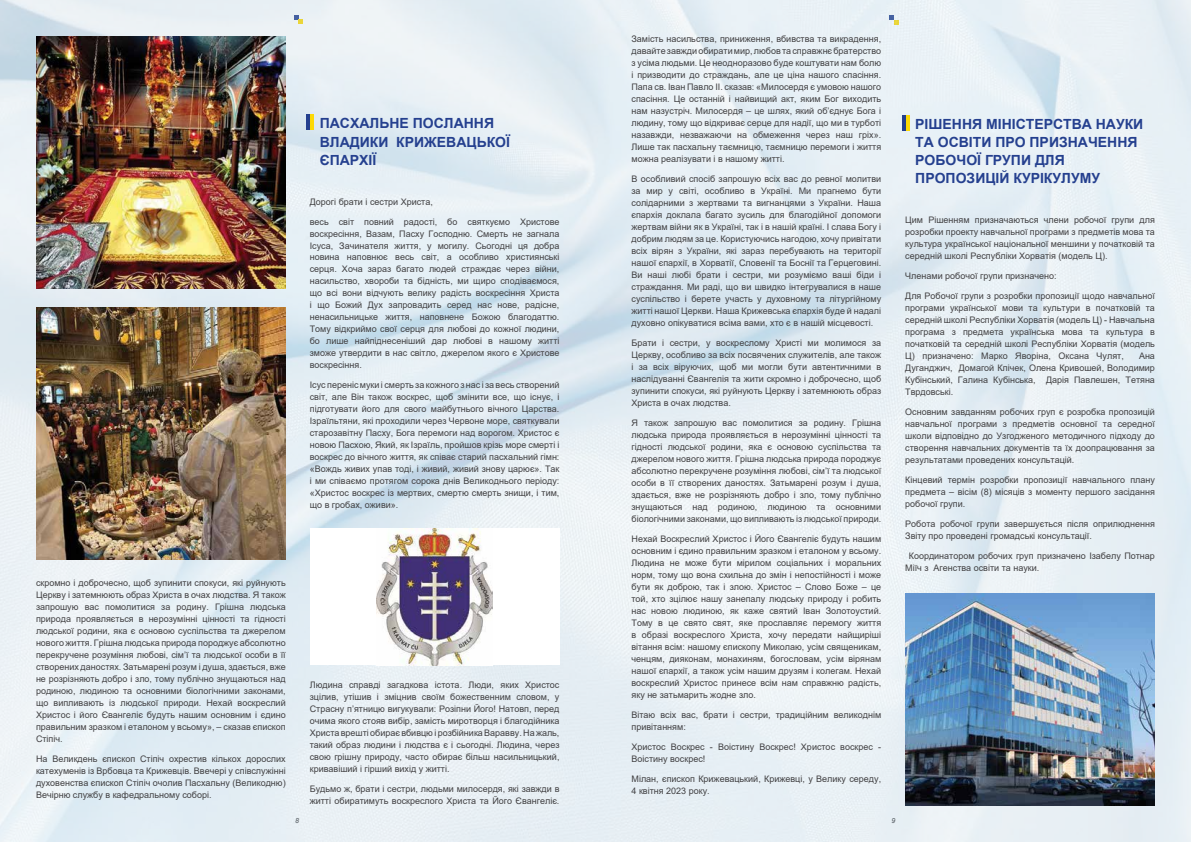
<style>
.page{position:relative;width:1191px;height:842px;background:#fff}
.page>*{position:absolute;margin:0;border:0;box-sizing:border-box;transform-origin:0 0}
.t1{font:700 14px/18px "Arial";color:#25408f}
.t2{font:9px/12px "Arial";color:#414042;text-align:justify}
.t3{font:italic 7px "Arial";color:#414042}
</style>
<div class="page">
<img style="left:0;top:0;width:1191px;height:842px">
<img style="left:36px;top:307px;width:250px;height:252px">
<img style="left:36px;top:36px;width:250px;height:252px">
<div style="left:310px;top:528px;width:249px;height:137px;background:#fff"></div>
<img style="left:377px;top:528px;width:115px;height:137px">
<img style="left:905px;top:593px;width:250px;height:213px">
<hr style="left:306px;top:114px;width:3px;height:16px;background:#25408f">
<hr style="left:310px;top:114px;width:3px;height:16px;background:#fdd905">
<hr style="left:902px;top:115px;width:4px;height:15px;background:#25408f">
<hr style="left:906px;top:115px;width:4px;height:15px;background:#fdd905">
<p class="t2" style="left:36px;top:577px;width:251px">скромно і доброчесно, щоб зупинити спокуси, які руйнують Церкву і затемнюють образ Христа в очах людства. Я також запрошую вас помолитися за родину. Грішна людська природа проявляється в нерозумінні цінності та гідності людської родини, яка є основою суспільства та джерелом нового життя. Грішна людська природа породжує абсолютно перекручене розуміння любові, сім’ї та людської особи в її створених даностях. Затьмарені розум і душа, здається, вже не розрізняють добро і зло, тому публічно знущаються над родиною, людиною та основними біологічними законами, що випливають із людської природи. Нехай воскреслий Христос і його Євангеліє будуть нашим основним і єдино правильним зразком і еталоном у всьому», – сказав єпископ Стіпіч.</p>
<p class="t2" style="left:36px;top:753px;width:251px">На Великдень єпископ Стіпіч охрестив кількох дорослих катехуменів із Врбовца та Крижевців. Ввечері у співслужінні духовенства єпископ Стіпіч очолив Пасхальну (Великодню)<br>Вечірню службу в кафедральному соборі.</p>
<h1 class="t1" style="left:320px;top:115px;width:192px">ПАСХАЛЬНЕ ПОСЛАННЯ<br>ВЛАДИКИ КРИЖЕВАЦЬКОЇ<br>ЄПАРХІЇ</h1>
<p class="t2" style="left:310px;top:195px;width:125px">Дорогі брати і сестри Христа,</p>
<p class="t2" style="left:310px;top:215px;width:251px">весь світ повний радості, бо святкуємо Христове воскресіння, Вазам, Пасху Господню. Смерть не загнала Ісуса, Зачинателя життя, у могилу. Сьогодні ця добра новина наповнює весь світ, а особливо християнські серця. Хоча зараз багато людей страждає через війни, насильство, хвороби та бідність, ми щиро сподіваємося, що всі вони відчують велику радість воскресіння Христа і що Божий Дух запровадить серед нас нове, радісне, ненасильницьке життя, наповнене Божою благодаттю.<br>Тому відкриймо свої серця для любові до кожної людини, бо лише найпіднесеніший дар любові в нашому житті зможе утвердити в нас світло, джерелом якого є Христове воскресіння.</p>
<p class="t2" style="left:310px;top:379px;width:251px">Ісус переніс муки і смерть за кожного з нас і за весь створений світ, але Він також воскрес, щоб змінити все, що існує, і підготувати його для свого майбутнього вічного Царства.<br>Ізраїльтяни, які проходили через Червоне море, святкували старозавітну Пасху, Бога перемоги над ворогом. Христос є новою Пасхою, Який, як Ізраїль, пройшов крізь море смерті і воскрес до вічного життя, як співає старий пасхальний гімн: «Вождь живих упав тоді, і живий, живий знову царює». Так і ми співаємо протягом сорока днів Великоднього періоду: «Христос воскрес із мертвих, смертю смерть знищи, і тим, що в гробах, оживи».</p>
<p class="t2" style="left:310px;top:679px;width:251px">Людина справді загадкова істота. Люди, яких Христос зцілив, утішив і зміцнив своїм божественним словом, у Страсну п’ятницю вигукували: Розіпни Його! Натовп, перед очима якого стояв вибір, замість миротворця і благодійника Христа врешті обирає вбивцю і розбійника Варавву. На жаль, такий образ людини і людства є і сьогодні. Людина, через свою грішну природу, часто обирає більш насильницький, кривавіший і гірший вихід у житті.</p>
<p class="t2" style="left:310px;top:783px;width:251px">Будьмо ж, брати і сестри, людьми милосердя, які завжди в житті обиратимуть воскреслого Христа та Його Євангеліє.</p>
<p class="t2" style="left:631px;top:33px;width:251px">Замість насильства, приниження, вбивства та викрадення, давайте завжди обирати мир, любов та справжнє братерство з усіма людьми. Це неодноразово буде коштувати нам болю і призводити до страждань, але це ціна нашого спасіння.<br>Папа св. Іван Павло ІІ. сказав: «Милосердя є умовою нашого спасіння. Це останній і найвищий акт, яким Бог виходить нам назустріч. Милосердя – це шлях, який об’єднує Бога і людину, тому що відкриває серце для надії, що ми в турботі назавжди, незважаючи на обмеження через наш гріх».<br>Лише так пасхальну таємницю, таємницю перемоги і життя можна реалізувати і в нашому житті.</p>
<p class="t2" style="left:631px;top:173px;width:251px">В особливий спосіб запрошую всіх вас до ревної молитви за мир у світі, особливо в Україні. Ми прагнемо бути солідарними з жертвами та вигнанцями з України. Наша єпархія доклала багато зусиль для благодійної допомоги жертвам війни як в Україні, так і в нашій країні. І слава Богу і добрим людям за це. Користуючись нагодою, хочу привітати всіх вірян з України, які зараз перебувають на території нашої єпархії, в Хорватії, Словенії та Боснії та Герцеговині.<br>Ви наші любі брати і сестри, ми розуміємо ваші біди і страждання. Ми раді, що ви швидко інтегрувалися в наше суспільство і берете участь у духовному та літургійному житті нашої Церкви. Наша Крижевська єпархія буде й надалі духовно опікуватися всіма вами, хто є в нашій місцевості.</p>
<p class="t2" style="left:631px;top:337px;width:251px">Брати і сестри, у воскреслому Христі ми молимося за Церкву, особливо за всіх посвячених служителів, але також і за всіх віруючих, щоб ми могли бути автентичними в наслідуванні Євангелія та жити скромно і доброчесно, щоб зупинити спокуси, які руйнують Церкву і затемнюють образ Христа в очах людства.</p>
<p class="t2" style="left:631px;top:417px;width:251px">Я також запрошую вас помолитися за родину. Грішна людська природа проявляється в нерозумінні цінності та гідності людської родини, яка є основою суспільства та джерелом нового життя. Грішна людська природа породжує абсолютно перекручене розуміння любові, сім’ї та людської особи в її створених даностях. Затьмарені розум і душа, здається, вже не розрізняють добро і зло, тому публічно знущаються над родиною, людиною та основними біологічними законами, що випливають із людської природи.</p>
<p class="t2" style="left:631px;top:533px;width:251px">Нехай Воскреслий Христос і Його Євангеліє будуть нашим основним і єдино правильним зразком і еталоном у всьому.<br>Людина не може бути мірилом соціальних і моральних норм, тому що вона схильна до змін і непостійності і може бути як доброю, так і злою. Христос – Слово Боже – це той, хто зцілює нашу занепалу людську природу і робить нас новою людиною, як каже святий Іван Золотоустий.<br>Тому в це свято свят, яке прославляє перемогу життя в образі воскреслого Христа, хочу передати найщиріші вітання всім: нашому єпископу Миколаю, усім священикам, ченцям, дияконам, монахиням, богословам, усім вірянам нашої єпархії, а також усім нашим друзям і колегам. Нехай воскреслий Христос принесе всім нам справжню радість, яку не затьмарить жодне зло.</p>
<p class="t2" style="left:631px;top:709px;width:251px">Вітаю всіх вас, брати і сестри, традиційним великоднім привітанням:</p>
<p class="t2" style="left:631px;top:741px;width:251px">Христос Воскрес - Воістину Воскрес! Христос воскрес -<br>Воістину воскрес!</p>
<p class="t2" style="left:631px;top:773px;width:251px">Мілан, єпископ Крижевацький, Крижевці, у Велику середу,<br>4 квітня 2023 року.</p>
<p class="t3" style="left:295px;top:816px;width:5px">8</p>
<p class="t3" style="left:891px;top:816px;width:5px">9</p>
<h1 class="t1" style="left:915px;top:115px;width:230px">РІШЕННЯ МІНІСТЕРСТВА НАУКИ<br>ТА ОСВІТИ ПРО ПРИЗНАЧЕННЯ<br>РОБОЧОЇ ГРУПИ ДЛЯ<br>ПРОПОЗИЦІЙ КУРІКУЛУМУ</h1>
<p class="t2" style="left:905px;top:213px;width:251px">Цим Рішенням призначаються члени робочої групи для розробки проекту навчальної програми з предметів мова та культура української національної меншини у початковій та середній школі Республіки Хорватія (модель Ц).</p>
<p class="t2" style="left:905px;top:269px;width:153px">Членами робочої групи призначено:</p>
<p class="t2" style="left:905px;top:289px;width:251px">Для Робочої групи з розробки пропозиції щодо навчальної програми української мови та культури в початковій та середній школі Республіки Хорватія (модель Ц) - Навчальна програма з предмета українська мова та культура в початковій та середній школі Республіки Хорватія (модель Ц) призначено: Марко Яворіна, Оксана Чулят,</p>
<p class="t2" style="left:905px;top:349px;width:251px;text-indent:234px">Ана Дуганджич, Домагой Клічек, Олена Кривошей, Володимир Кубінський, Галина Кубінська, Дарія Павлешен, Тетяна Тврдовські.</p>
<p class="t2" style="left:905px;top:405px;width:251px">Основним завданням робочих груп є розробка пропозицій навчальної програми з предметів основної та середної школи відповідно до Узгодженого методичного підходу до створення навчальних документів та їх доопрацювання за результатами проведених консультацій.</p>
<p class="t2" style="left:905px;top:473px;width:251px">Кінцевий термін розробки пропозиції навчального плану предмета – вісім (8) місяців з моменту першого засідання робочої групи.</p>
<p class="t2" style="left:905px;top:517px;width:251px">Робота робочої групи завершується після оприлюднення<br>Звіту про проведені громадські консультації.</p>
<p class="t2" style="left:905px;top:549px;width:251px;text-indent:3px">Координатором робочих груп призначено Ізабелу Потнар<br>Міїч з Агенства освіти та науки.</p>
</div>
